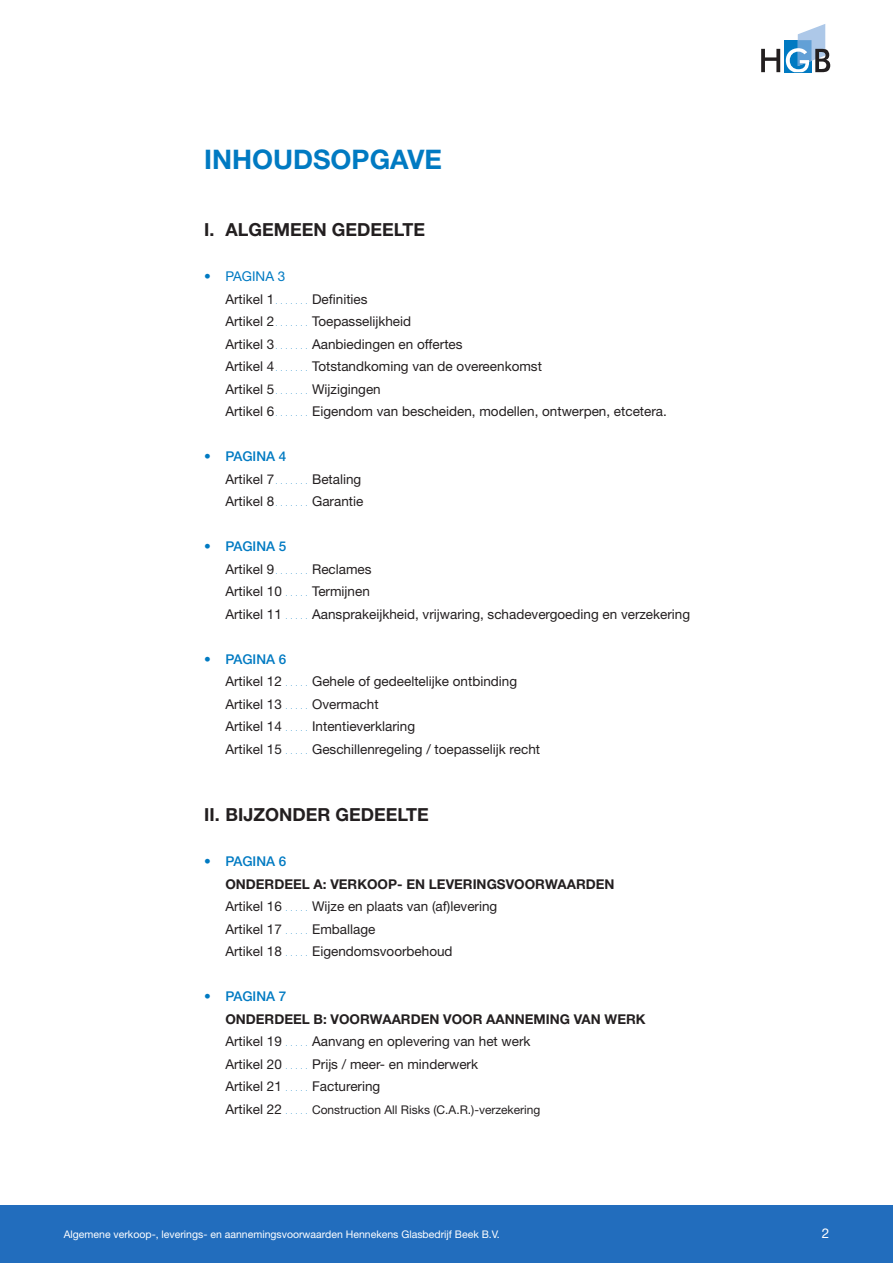
<style>
.page{position:relative;width:893px;height:1263px;background:#fff}
.page>*{position:absolute;margin:0;border:0;box-sizing:border-box;transform-origin:0 0}
.t1{font:700 27px "Helvetica Neue LT Std";color:#007ac2}
.t2{font:700 18px "Helvetica Neue LT Std";color:#231f20}
.t3{font:13.5px "Helvetica Neue LT Std";color:#231f20}
.t4{font:700 13.5px "Helvetica Neue LT Std";color:#231f20}
.t5{font:500 13.5px "Helvetica Neue LT Std";color:#007ac2}
.t6{font:13.5px "Helvetica Neue LT Std";color:#007ac2}
.t7{font:13.5px "Helvetica Neue LT Std";color:#fff}
.t8{font:12px "Helvetica Neue LT Std";color:#231f20}
.t9{font:10.5px "Helvetica Neue LT Std";color:#fff}
.t10{font:6px "Helvetica Neue LT Std";color:#007ac2}
</style>
<div class="page">
<div style="left:0;top:1205px;width:893px;height:58px;background:#226dbd"></div>
<div style="left:784px;top:40px;width:27px;height:32px;background:#007ac2"></div>
<svg style="left:761px;top:49px;width:19px;height:23px"></svg>
<svg style="left:786px;top:24px;width:44px;height:48px"></svg>
<h1 class="t1" style="left:204px;top:142px;width:239px">INHOUDSOPGAVE</h1>
<h2 class="t2" style="left:204px;top:219px;width:222px">I. ALGEMEEN GEDEELTE</h2>
<p class="t6" style="left:204px;top:268px;width:83px">• PAGINA 3</p>
<p class="t3" style="left:225px;top:291px;width:51px">Artikel 1</p>
<p class="t10" style="left:276px;top:298px;width:32px">.......</p>
<p class="t3" style="left:312px;top:291px;width:57px">Definities</p>
<p class="t3" style="left:225px;top:313px;width:51px">Artikel 2</p>
<p class="t10" style="left:276px;top:320px;width:32px">.......</p>
<p class="t3" style="left:312px;top:313px;width:101px">Toepasselijkheid</p>
<p class="t3" style="left:225px;top:336px;width:51px">Artikel 3</p>
<p class="t10" style="left:276px;top:343px;width:32px">.......</p>
<p class="t3" style="left:312px;top:336px;width:152px">Aanbiedingen en offertes</p>
<p class="t3" style="left:225px;top:358px;width:51px">Artikel 4</p>
<p class="t10" style="left:276px;top:365px;width:32px">.......</p>
<p class="t3" style="left:312px;top:358px;width:231px">Totstandkoming van de overeenkomst</p>
<p class="t3" style="left:225px;top:381px;width:51px">Artikel 5</p>
<p class="t10" style="left:276px;top:388px;width:32px">.......</p>
<p class="t3" style="left:312px;top:381px;width:70px">Wijzigingen</p>
<p class="t3" style="left:225px;top:403px;width:51px">Artikel 6</p>
<p class="t10" style="left:276px;top:410px;width:32px">.......</p>
<p class="t3" style="left:312px;top:403px;width:356px">Eigendom van bescheiden, modellen, ontwerpen, etcetera.</p>
<p class="t5" style="left:204px;top:448px;width:84px">• PAGINA 4</p>
<p class="t3" style="left:225px;top:471px;width:51px">Artikel 7</p>
<p class="t10" style="left:276px;top:478px;width:32px">.......</p>
<p class="t3" style="left:312px;top:471px;width:51px">Betaling</p>
<p class="t3" style="left:225px;top:493px;width:51px">Artikel 8</p>
<p class="t10" style="left:276px;top:500px;width:32px">.......</p>
<p class="t3" style="left:312px;top:493px;width:53px">Garantie</p>
<p class="t5" style="left:204px;top:538px;width:84px">• PAGINA 5</p>
<p class="t3" style="left:225px;top:561px;width:51px">Artikel 9</p>
<p class="t10" style="left:276px;top:568px;width:32px">.......</p>
<p class="t3" style="left:312px;top:561px;width:61px">Reclames</p>
<p class="t3" style="left:225px;top:583px;width:58px">Artikel 10</p>
<p class="t3" style="left:312px;top:583px;width:59px">Termijnen</p>
<p class="t3" style="left:225px;top:606px;width:58px">Artikel 11</p>
<p class="t3" style="left:312px;top:606px;width:380px">Aansprakeijkheid, vrijwaring, schadevergoeding en verzekering</p>
<p class="t5" style="left:204px;top:651px;width:84px">• PAGINA 6</p>
<p class="t3" style="left:225px;top:673px;width:58px">Artikel 12</p>
<p class="t3" style="left:312px;top:673px;width:207px">Gehele of gedeeltelijke ontbinding</p>
<p class="t3" style="left:225px;top:696px;width:58px">Artikel 13</p>
<p class="t3" style="left:312px;top:696px;width:68px">Overmacht</p>
<p class="t3" style="left:225px;top:718px;width:58px">Artikel 14</p>
<p class="t3" style="left:312px;top:718px;width:105px">Intentieverklaring</p>
<p class="t3" style="left:225px;top:741px;width:58px">Artikel 15</p>
<p class="t3" style="left:312px;top:741px;width:230px">Geschillenregeling / toepasselijk recht</p>
<h2 class="t2" style="left:204px;top:804px;width:226px">II. BIJZONDER GEDEELTE</h2>
<p class="t5" style="left:204px;top:853px;width:84px">• PAGINA 6</p>
<p class="t4" style="left:225px;top:875px;width:391px">ONDERDEEL A: VERKOOP- EN LEVERINGSVOORWAARDEN</p>
<p class="t3" style="left:225px;top:898px;width:58px">Artikel 16</p>
<p class="t3" style="left:312px;top:898px;width:187px">Wijze en plaats van (af)levering</p>
<p class="t3" style="left:225px;top:921px;width:58px">Artikel 17</p>
<p class="t3" style="left:312px;top:921px;width:65px">Emballage</p>
<p class="t3" style="left:225px;top:943px;width:58px">Artikel 18</p>
<p class="t3" style="left:312px;top:943px;width:142px">Eigendomsvoorbehoud</p>
<p class="t5" style="left:204px;top:988px;width:84px">• PAGINA 7</p>
<p class="t4" style="left:225px;top:1010px;width:422px">ONDERDEEL B: VOORWAARDEN VOOR AANNEMING VAN WERK</p>
<p class="t3" style="left:225px;top:1033px;width:58px">Artikel 19</p>
<p class="t3" style="left:312px;top:1033px;width:220px">Aanvang en oplevering van het werk</p>
<p class="t3" style="left:225px;top:1056px;width:58px">Artikel 20</p>
<p class="t3" style="left:312px;top:1056px;width:168px">Prijs / meer- en minderwerk</p>
<p class="t3" style="left:225px;top:1078px;width:58px">Artikel 21</p>
<p class="t3" style="left:312px;top:1078px;width:70px">Facturering</p>
<p class="t3" style="left:225px;top:1101px;width:58px">Artikel 22</p>
<p class="t8" style="left:312px;top:1102px;width:230px">Construction All Risks (C.A.R.)-verzekering</p>
<p class="t9" style="left:64px;top:1228px;width:438px">Algemene verkoop-, leverings- en aannemingsvoorwaarden Hennekens Glasbedrijf Beek B.V.</p>
<p class="t7" style="left:822px;top:1225px;width:9px">2</p>
</div>
